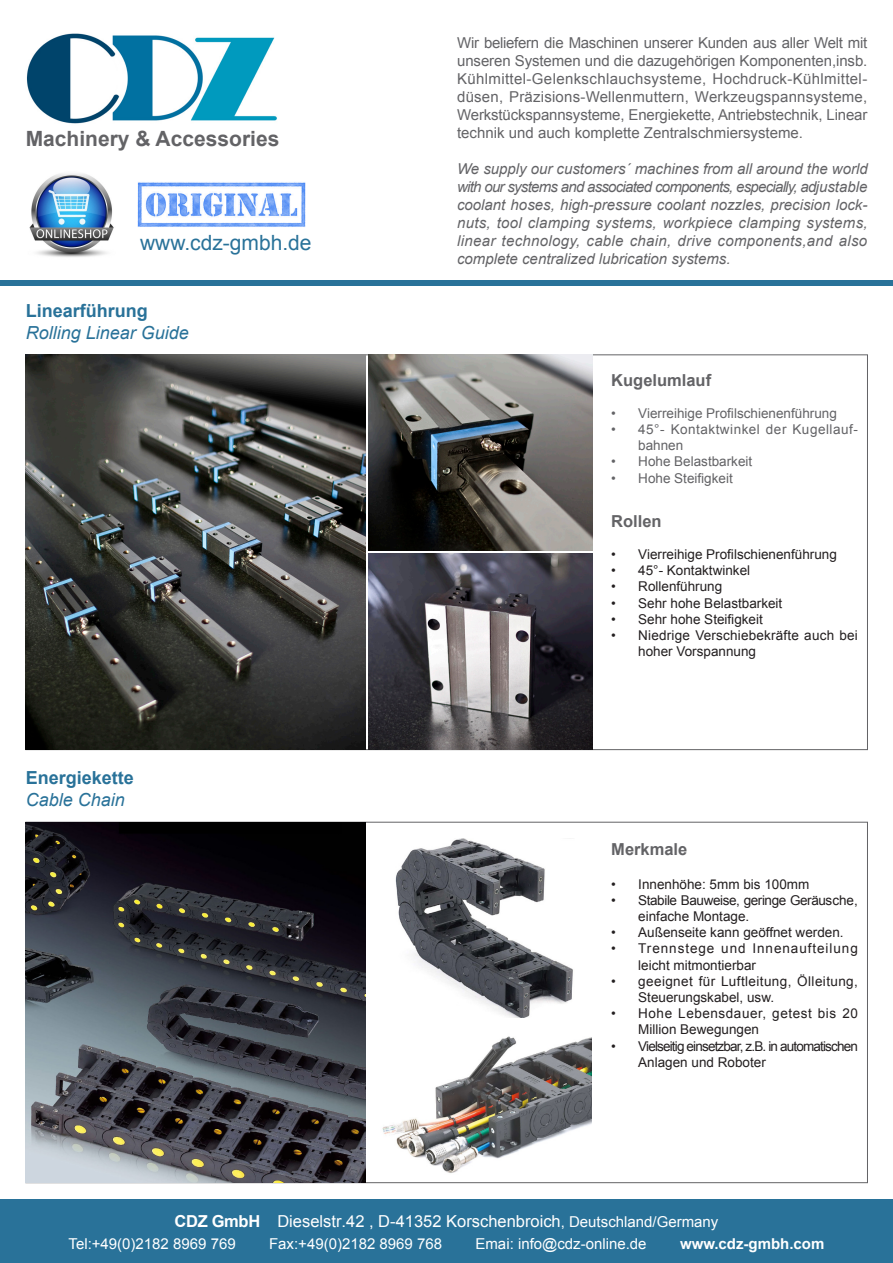
<style>
.page{position:relative;width:893px;height:1263px;background:#fff}
.page>*{position:absolute;margin:0;border:0;box-sizing:border-box;transform-origin:0 0}
.t1{font:700 21px "Arial";color:#636366}
.t2{font:21px "Arial";color:#297299}
.t3{font:italic 18px "Arial";color:#297299}
.t4{font:700 18px "Arial";color:#297299}
.t5{font:16.5px "Arial";color:#fff}
.t6{font:700 16.5px "Arial";color:#636366}
.t7{font:15px/18px "Arial";color:#636366;text-align:justify}
.t8{font:italic 15px/18px "Arial";color:#636366;text-align:justify}
.t9{font:15px "Arial";color:#fff}
.t10{font:700 15px "Arial";color:#fff}
.t11{font:13.5px/16.2px "Arial";color:#231f20}
.t12{font:13.5px "Arial";color:#636366}
.t13{font:13.5px/16.2px "Arial";letter-spacing:-.06em;color:#231f20}
.t14{font:13.5px/16.2px "Arial";letter-spacing:.03em;color:#231f20}
.t15{font:13.5px/16.2px "Arial";letter-spacing:-.03em;color:#231f20}
.t16{font:13.5px/16.2px "Arial";letter-spacing:.07em;color:#231f20}
.t17{font:13.5px/16.2px "Arial";letter-spacing:.04em;color:#231f20}
.t18{font:13.5px/16.2px "Arial";letter-spacing:.035em;color:#636366}
.s1{font-weight:700}
.s2{font-size:15px}
</style>
<div class="page">
<img style="left:382px;top:1036px;width:210px;height:137px">
<img style="left:26px;top:33px;width:251px;height:91px">
<div style="left:0;top:281px;width:893px;height:5px;background:#297299"></div>
<img style="left:29px;top:173px;width:85px;height:84px">
<img style="left:137px;top:182px;width:169px;height:45px">
<img style="left:26px;top:822px;width:339px;height:361px">
<img style="left:395px;top:838px;width:178px;height:179px">
<div style="left:0;top:1199px;width:893px;height:64px;background:#297299"></div>
<img style="left:369px;top:554px;width:223px;height:196px">
<img style="left:26px;top:355px;width:340px;height:395px">
<img style="left:368px;top:355px;width:224px;height:196px">
<h1 class="t1" style="left:26px;top:124px;width:255px">Machinery &amp; Accessories</h1>
<h1 class="t2" style="left:140px;top:229px;width:173px">www.cdz-gmbh.de</h1>
<p class="t4" style="left:26px;top:299px;width:124px">Linearführung</p>
<p class="t3" style="left:26px;top:321px;width:165px">Rolling Linear Guide</p>
<p class="t4" style="left:26px;top:766px;width:110px">Energiekette</p>
<p class="t3" style="left:26px;top:788px;width:101px">Cable Chain</p>
<p class="t7" style="left:457px;top:34px;width:412px">Wir beliefern die Maschinen unserer Kunden aus aller Welt mit unseren Systemen und die dazugehörigen Komponenten,insb.<br>Kühlmittel-Gelenkschlauchsysteme, Hochdruck-Kühlmittel&shy;düsen, Präzisions-Wellenmuttern, Werkzeugspannsysteme, Werkstückspannsysteme, Energiekette, Antriebstechnik, Linear technik und auch komplette Zentralschmiersysteme.</p>
<p class="t8" style="left:457px;top:160px;width:412px">We supply our customers´ machines from all around the world with our systems and associated components, especially, adjustable coolant hoses, high-pressure coolant nozzles, precision lock&shy;nuts, tool clamping systems, workpiece clamping systems, linear technology, cable chain, drive components,and also complete centralized lubrication systems.</p>
<p class="t6" style="left:611px;top:369px;width:101px">Kugelumlauf</p>
<p class="t12" style="left:611px;top:404px;width:227px">• Vierreihige Profilschienenführung</p>
<p class="t18" style="left:638px;top:421px;width:221px;text-indent:-27px">• 45°- Kontaktwinkel der Kugellauf&shy;bahnen</p>
<p class="t12" style="left:611px;top:453px;width:143px">• Hohe Belastbarkeit</p>
<p class="t12" style="left:611px;top:469px;width:123px">• Hohe Steifigkeit</p>
<p class="t6" style="left:611px;top:510px;width:52px">Rollen</p>
<p class="t11" style="left:611px;top:546px;width:227px">• Vierreihige Profilschienenführung</p>
<p class="t11" style="left:611px;top:562px;width:140px">• 45°- Kontaktwinkel</p>
<p class="t11" style="left:611px;top:579px;width:113px">• Rollenführung</p>
<p class="t11" style="left:611px;top:595px;width:173px">• Sehr hohe Belastbarkeit</p>
<p class="t11" style="left:611px;top:611px;width:153px">• Sehr hohe Steifigkeit</p>
<p class="t11" style="left:638px;top:627px;width:221px;text-indent:-27px">• Niedrige Verschiebekräfte auch bei hoher Vorspannung</p>
<p class="t6" style="left:611px;top:838px;width:78px">Merkmale</p>
<p class="t11" style="left:611px;top:876px;width:200px">• Innenhöhe: 5mm bis 100mm</p>
<p class="t15" style="left:638px;top:892px;width:221px;text-indent:-27px">• Stabile Bauweise, geringe Geräusche, einfache Montage.</p>
<p class="t11" style="left:611px;top:924px;width:234px">• Außenseite kann geöffnet werden.</p>
<p class="t16" style="left:638px;top:941px;width:221px;text-indent:-27px">• Trennstege und Innenaufteilung leicht mitmontierbar</p>
<p class="t14" style="left:638px;top:973px;width:221px;text-indent:-27px">• geeignet für Luftleitung, Ölleitung,<br>Steuerungskabel, usw.</p>
<p class="t17" style="left:638px;top:1005px;width:221px;text-indent:-27px">• Hohe Lebensdauer, getest bis 20<br>Million Bewegungen</p>
<p class="t13" style="left:638px;top:1038px;width:221px;text-indent:-27px">• Vielseitig einsetzbar, z.B. in automatischen<br>Anlagen und Roboter</p>
<p class="t5" style="left:175px;top:1211px;width:545px"><span class="s1">CDZ GmbH</span> Dieselstr.42 , D-41352 Korschenbroich<span class="s2">, Deutschland/Germany</span></p>
<p class="t9" style="left:69px;top:1234px;width:169px">Tel:+49(0)2182 8969 769</p>
<p class="t9" style="left:269px;top:1234px;width:175px">Fax:+49(0)2182 8969 768</p>
<p class="t9" style="left:475px;top:1234px;width:173px">Emai: info@cdz-online.de</p>
<p class="t10" style="left:680px;top:1233px;width:146px">www.cdz-gmbh.com</p>
</div>
